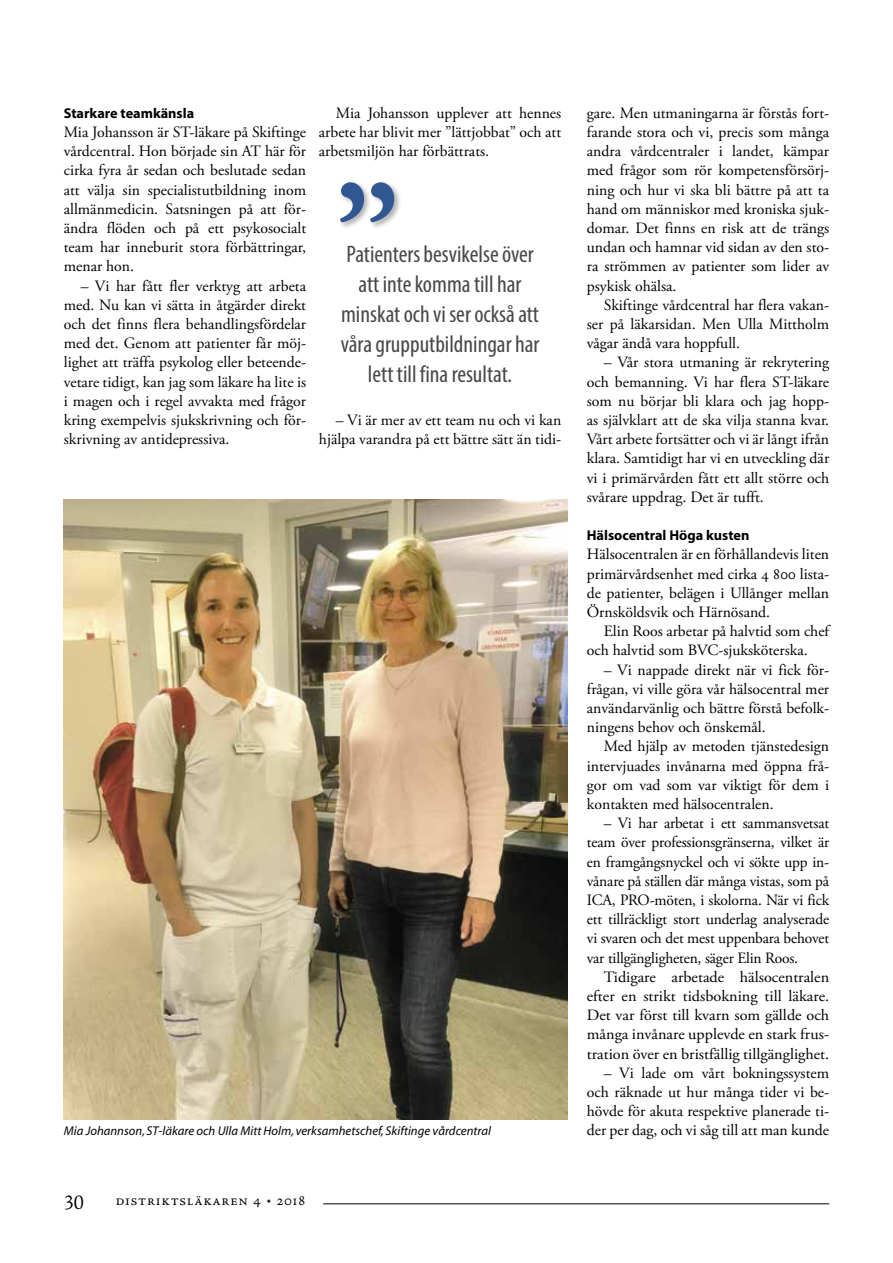
<style>
.page{position:relative;width:893px;height:1263px;background:#fff}
.page>*{position:absolute;margin:0;border:0;box-sizing:border-box;transform-origin:0 0}
.t1{font:condensed 24px/30px "Myriad Pro";color:#484848;text-align:center}
.t2{font:22.5px "Adobe Jenson";color:#000}
.t3{font:16.5px "Adobe Jenson Regular SC";letter-spacing:.05em;color:#000}
.t4{font:15.75px/19.2px "Adobe Garamond Pro";color:#000;text-align:justify}
.t5{font:700 14.25px "Myriad";color:#000}
.t6{font:italic 12.75px "Myriad";color:#000}
</style>
<div class="page">
<img style="left:64px;top:500px;width:504px;height:619px">
<div style="left:339px;top:181px;width:63px;height:49px;background:#000;opacity:.3"></div>
<svg style="left:339px;top:182px;width:55px;height:40px"></svg>
<hr style="left:323px;top:1203px;width:506px;height:1px;background:#000">
<p class="t5" style="left:64px;top:106px;width:132px">Starkare teamkänsla</p>
<p class="t4" style="left:64px;top:123px;width:244px">Mia Johansson är ST-läkare på Skiftinge vårdcentral. Hon började sin AT här för cirka fyra år sedan och beslutade sedan att välja sin specialistutbildning inom allmänmedicin. Satsningen på att för&shy;ändra flöden och på ett psykosocialt team har inneburit stora förbättringar, menar hon.</p>
<p class="t4" style="left:64px;top:276px;width:244px;text-indent:17px">– Vi har fått fler verktyg att arbeta med. Nu kan vi sätta in åtgärder direkt och det finns flera behandlingsfördelar med det. Genom att patienter får möj&shy;lighet att träffa psykolog eller beteende&shy;vetare tidigt, kan jag som läkare ha lite is i magen och i regel avvakta med frågor kring exempelvis sjukskrivning och för&shy;skrivning av antidepressiva.</p>
<p class="t4" style="left:319px;top:104px;width:244px;text-indent:17px">Mia Johansson upplever att hennes arbete har blivit mer ”lättjobbat” och att arbetsmiljön har förbättrats.</p>
<h1 class="t1" style="left:341px;top:238px;width:200px">Patienters besvikelse över att inte komma till har minskat och vi ser också att våra grupputbildningar har lett till fina resultat.</h1>
<p class="t4" style="left:319px;top:411px;width:244px;text-align:right">– Vi är mer av ett team nu och vi kan hjälpa varandra på ett bättre sätt än tidi-</p>
<p class="t6" style="left:64px;top:1125px;width:429px">Mia Johannson, ST-läkare och Ulla Mitt Holm, verksamhetschef, Skiftinge vårdcentral</p>
<h2 class="t2" style="left:64px;top:1190px;width:22px">30</h2>
<p class="t3" style="left:116px;top:1191px;width:191px">distriktsläkaren 4 • 2018</p>
<p class="t4" style="left:587px;top:104px;width:244px">gare. Men utmaningarna är förstås fort&shy;farande stora och vi, precis som många andra vårdcentraler i landet, kämpar med frågor som rör kompetensförsörj&shy;ning och hur vi ska bli bättre på att ta hand om människor med kroniska sjuk&shy;domar. Det finns en risk att de trängs undan och hamnar vid sidan av den sto&shy;ra strömmen av patienter som lider av psykisk ohälsa.</p>
<p class="t4" style="left:587px;top:296px;width:244px;text-indent:17px">Skiftinge vårdcentral har flera vakan&shy;ser på läkarsidan. Men Ulla Mittholm vågar ändå vara hoppfull.</p>
<p class="t4" style="left:587px;top:353px;width:244px;text-indent:17px">– Vår stora utmaning är rekrytering och bemanning. Vi har flera ST-läkare som nu börjar bli klara och jag hopp&shy;as självklart att de ska vilja stanna kvar.<br>Vårt arbete fortsätter och vi är långt ifrån klara. Samtidigt har vi en utveckling där vi i primärvården fått ett allt större och svårare uppdrag. Det är tufft.</p>
<p class="t5" style="left:587px;top:528px;width:164px">Hälsocentral Höga kusten</p>
<p class="t4" style="left:587px;top:545px;width:244px">Hälsocentralen är en förhållandevis liten primärvårdsenhet med cirka 4 800 lista&shy;de patienter, belägen i Ullånger mellan Örnsköldsvik och Härnösand.</p>
<p class="t4" style="left:587px;top:622px;width:244px;text-indent:17px">Elin Roos arbetar på halvtid som chef och halvtid som BVC-sjuksköterska.</p>
<p class="t4" style="left:587px;top:660px;width:244px;text-indent:17px">– Vi nappade direkt när vi fick för&shy;frågan, vi ville göra vår hälsocentral mer användarvänlig och bättre förstå befolk&shy;ningens behov och önskemål.</p>
<p class="t4" style="left:587px;top:737px;width:244px;text-indent:17px">Med hjälp av metoden tjänstedesign intervjuades invånarna med öppna frå&shy;gor om vad som var viktigt för dem i kontakten med hälsocentralen.</p>
<p class="t4" style="left:587px;top:814px;width:244px;text-indent:17px">– Vi har arbetat i ett sammansvetsat team över professionsgränserna, vilket är en framgångsnyckel och vi sökte upp in&shy;vånare på ställen där många vistas, som på ICA, PRO-möten, i skolorna. När vi fick ett tillräckligt stort underlag analyserade vi svaren och det mest uppenbara behovet var tillgängligheten, säger Elin Roos.</p>
<p class="t4" style="left:587px;top:968px;width:244px;text-indent:17px">Tidigare arbetade hälsocentralen efter en strikt tidsbokning till läkare.<br>Det var först till kvarn som gällde och många invånare upplevde en stark frus&shy;tration över en bristfällig tillgänglighet.</p>
<p class="t4" style="left:587px;top:1064px;width:244px;text-indent:17px">– Vi lade om vårt bokningssystem och räknade ut hur många tider vi be&shy;hövde för akuta respektive planerade ti&shy;der per dag, och vi såg till att man kunde</p>
</div>
